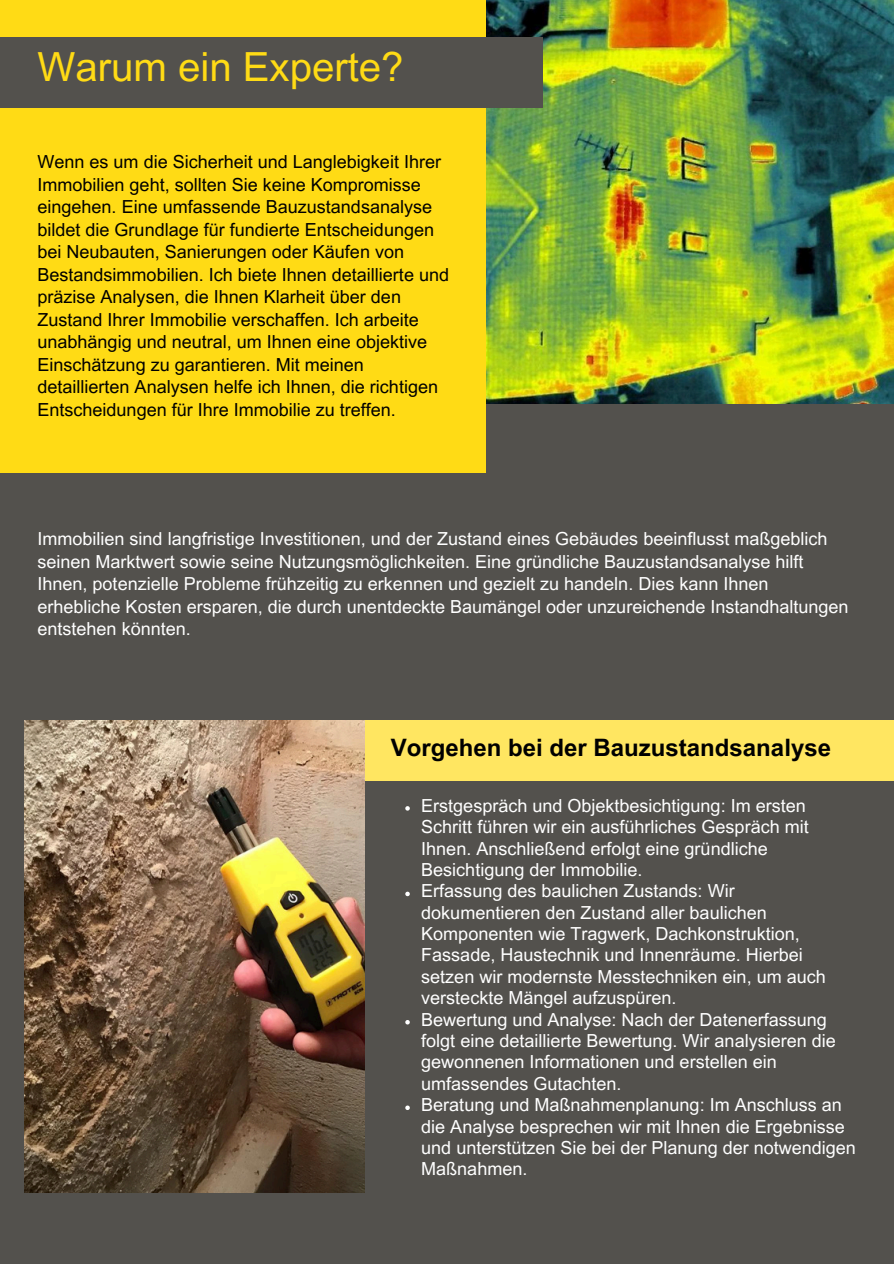
<style>
.page{position:relative;width:894px;height:1264px;background:#fff}
.page>*{position:absolute;margin:0;border:0;box-sizing:border-box;transform-origin:0 0}
.t1{font:40.2px "Arial MT Pro";color:#ffdb15}
.t2{font:700 24px "Arial MT Pro";color:#000}
.t3{font:18px/21.3px "Arial MT Pro";color:#fff}
.t4{font:18px/22.5px "Arial MT Pro";color:#000}
</style>
<div class="page">
<div style="left:0;top:0;width:893px;height:1263px;background:#53514d"></div>
<img style="left:485px;top:0;width:408px;height:403px">
<div style="left:0;top:0;width:485px;height:473px;background:#ffdb15"></div>
<div style="left:0;top:37px;width:543px;height:71px;background:#53514d"></div>
<div style="left:364px;top:720px;width:529px;height:61px;background:#ffe661"></div>
<svg style="left:405px;top:806px;width:4px;height:4px"></svg>
<svg style="left:405px;top:891px;width:4px;height:5px"></svg>
<svg style="left:405px;top:1020px;width:4px;height:4px"></svg>
<svg style="left:405px;top:1105px;width:4px;height:4px"></svg>
<img style="left:24px;top:720px;width:340px;height:472px">
<p class="t1" style="left:38px;top:52px;width:367px">Warum ein Experte?</p>
<h1 class="t4" style="left:38px;top:153px;width:413px">Wenn es um die Sicherheit und Langlebigkeit Ihrer Immobilien geht, sollten Sie keine Kompromisse eingehen. Eine umfassende Bauzustandsanalyse bildet die Grundlage für fundierte Entscheidungen bei Neubauten, Sanierungen oder Käufen von Bestandsimmobilien. Ich biete Ihnen detaillierte und präzise Analysen, die Ihnen Klarheit über den Zustand Ihrer Immobilie verschaffen. Ich arbeite unabhängig und neutral, um Ihnen eine objektive Einschätzung zu garantieren. Mit meinen detaillierten Analysen helfe ich Ihnen, die richtigen Entscheidungen für Ihre Immobilie zu treffen.</h1>
<p class="t3" style="left:38px;top:529px;width:812px;line-height:22.5px">Immobilien sind langfristige Investitionen, und der Zustand eines Gebäudes beeinflusst maßgeblich seinen Marktwert sowie seine Nutzungsmöglichkeiten. Eine gründliche Bauzustandsanalyse hilft Ihnen, potenzielle Probleme frühzeitig zu erkennen und gezielt zu handeln. Dies kann Ihnen erhebliche Kosten ersparen, die durch unentdeckte Baumängel oder unzureichende Instandhaltungen entstehen könnten.</p>
<p class="t2" style="left:390px;top:738px;width:442px">Vorgehen bei der Bauzustandsanalyse</p>
<p class="t3" style="left:421px;top:797px;width:389px">Erstgespräch und Objektbesichtigung: Im ersten Schritt führen wir ein ausführliches Gespräch mit Ihnen. Anschließend erfolgt eine gründliche Besichtigung der Immobilie.</p>
<p class="t3" style="left:421px;top:882px;width:406px">Erfassung des baulichen Zustands: Wir dokumentieren den Zustand aller baulichen Komponenten wie Tragwerk, Dachkonstruktion, Fassade, Haustechnik und Innenräume. Hierbei setzen wir modernste Messtechniken ein, um auch versteckte Mängel aufzuspüren.</p>
<h2 class="t3" style="left:421px;top:1010px;width:416px">Bewertung und Analyse: Nach der Datenerfassung folgt eine detaillierte Bewertung. Wir analysieren die gewonnenen Informationen und erstellen ein umfassendes Gutachten.</h2>
<p class="t3" style="left:421px;top:1096px;width:436px">Beratung und Maßnahmenplanung: Im Anschluss an die Analyse besprechen wir mit Ihnen die Ergebnisse und unterstützen Sie bei der Planung der notwendigen Maßnahmen.</p>
</div>
